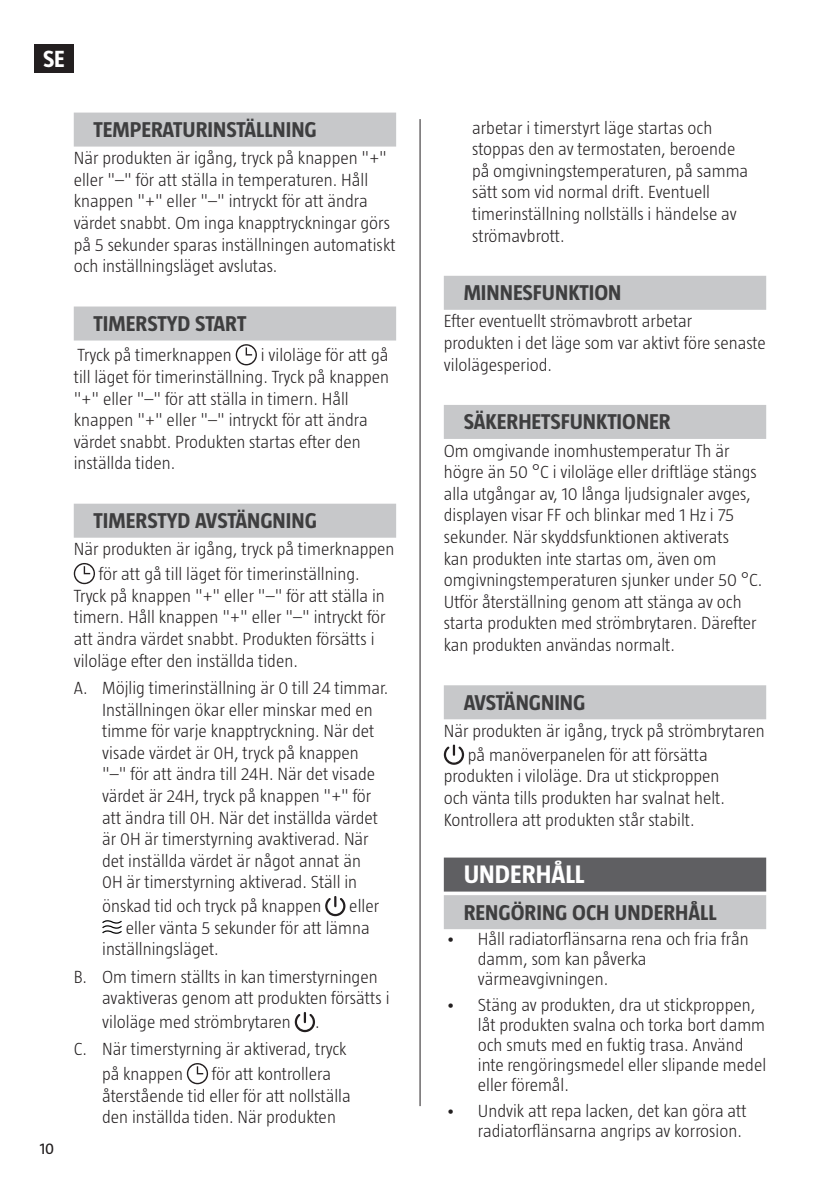
<style>
.page{position:relative;width:840px;height:1191px;background:#fff}
.page>*{position:absolute;margin:0;border:0;box-sizing:border-box;transform-origin:0 0}
.t1{font:700 26px "Taz";color:#fff}
.t2{font:700 24px "Taz";color:#fff}
.t3{font:700 22px "Taz";color:#3e3e3f}
.t4{font:300 18px/21.6px "Taz";color:#231f20}
.t5{font:16px "Taz";color:#231f20}
</style>
<div class="page">
<div style="left:35px;top:44px;width:39px;height:29px;background:#231f20"></div>
<hr style="left:419px;top:119px;width:1px;height:987px;background:#231f20">
<div style="left:74px;top:113px;width:322px;height:34px;background:#c7c8ca"></div>
<div style="left:74px;top:306px;width:322px;height:34px;background:#c7c8ca"></div>
<div style="left:74px;top:503px;width:322px;height:34px;background:#c7c8ca"></div>
<svg style="left:235px;top:344px;width:22px;height:21px"></svg>
<svg style="left:74px;top:563px;width:21px;height:21px"></svg>
<svg style="left:325px;top:896px;width:20px;height:20px"></svg>
<svg style="left:102px;top:920px;width:20px;height:13px"></svg>
<svg style="left:294px;top:1012px;width:21px;height:20px"></svg>
<svg style="left:187px;top:1063px;width:21px;height:21px"></svg>
<div style="left:443px;top:276px;width:322px;height:34px;background:#c7c8ca"></div>
<div style="left:443px;top:405px;width:322px;height:34px;background:#c7c8ca"></div>
<div style="left:443px;top:685px;width:322px;height:34px;background:#c7c8ca"></div>
<div style="left:443px;top:857px;width:322px;height:34px;background:#5f5f62"></div>
<div style="left:443px;top:895px;width:322px;height:34px;background:#c7c8ca"></div>
<svg style="left:443px;top:744px;width:21px;height:21px"></svg>
<h2 class="t2" style="left:43px;top:45px;width:23px">SE</h2>
<p class="t5" style="left:40px;top:1139px;width:16px">10</p>
<p class="t3" style="left:94px;top:117px;width:224px">TEMPERATURINSTÄLLNING</p>
<p class="t4" style="left:74px;top:147px;width:323px">När produkten är igång, tryck på knappen "+" eller "–" för att ställa in temperaturen. Håll knappen "+" eller "–" intryckt för att ändra värdet snabbt. Om inga knapptryckningar görs på 5 sekunder sparas inställningen automatiskt och inställningsläget avslutas.</p>
<p class="t3" style="left:94px;top:311px;width:154px">TIMERSTYD START</p>
<p class="t4" style="left:78px;top:344px;width:156px">Tryck på timerknappen</p>
<p class="t4" style="left:74px;top:344px;width:316px;text-indent:187px">i viloläge för att gå till läget för timerinställning. Tryck på knappen "+" eller "–" för att ställa in timern. Håll knappen "+" eller "–" intryckt för att ändra värdet snabbt. Produkten startas efter den inställda tiden.</p>
<p class="t3" style="left:94px;top:508px;width:225px">TIMERSTYD AVSTÄNGNING</p>
<p class="t4" style="left:74px;top:536px;width:322px;line-height:24.8px;text-align:center">När produkten är igång, tryck på timerknappen för att gå till läget för timerinställning.</p>
<p class="t4" style="left:74px;top:584px;width:313px">Tryck på knappen "+" eller "–" för att ställa in timern. Håll knappen "+" eller "–" intryckt för att ändra värdet snabbt. Produkten försätts i viloläge efter den inställda tiden.</p>
<p class="t4" style="left:102px;top:677px;width:288px;text-indent:-28px">A. Möjlig timerinställning är 0 till 24 timmar.<br>Inställningen ökar eller minskar med en timme för varje knapptryckning. När det visade värdet är 0H, tryck på knappen<br>"–" för att ändra till 24H. När det visade värdet är 24H, tryck på knappen "+" för att ändra till 0H. När det inställda värdet är 0H är timerstyrning avaktiverad. När det inställda värdet är något annat än<br>0H är timerstyrning aktiverad. Ställ in</p>
<p class="t4" style="left:102px;top:895px;width:220px">önskad tid och tryck på knappen</p>
<p class="t4" style="left:349px;top:895px;width:31px">eller</p>
<p class="t4" style="left:126px;top:916px;width:245px">eller vänta 5 sekunder för att lämna</p>
<p class="t4" style="left:102px;top:938px;width:118px">inställningsläget.</p>
<p class="t4" style="left:102px;top:965px;width:289px;text-indent:-28px">B. Om timern ställts in kan timerstyrningen avaktiveras genom att produkten försätts i</p>
<p class="t4" style="left:102px;top:1011px;width:190px">viloläge med strömbrytaren</p>
<p class="t4" style="left:74px;top:1008px;width:274px;line-height:27.2px;text-indent:241px">.<br>C. När timerstyrning är aktiverad, tryck</p>
<p class="t4" style="left:102px;top:1063px;width:82px">på knappen</p>
<p class="t4" style="left:102px;top:1063px;width:250px;text-indent:110px">för att kontrollera återstående tid eller för att nollställa den inställda tiden. När produkten</p>
<p class="t4" style="left:472px;top:116px;width:277px">arbetar i timerstyrt läge startas och stoppas den av termostaten, beroende på omgivningstemperaturen, på samma sätt som vid normal drift. Eventuell timerinställning nollställs i händelse av strömavbrott.</p>
<p class="t3" style="left:463px;top:280px;width:159px">MINNESFUNKTION</p>
<p class="t4" style="left:443px;top:310px;width:323px">Efter eventuellt strömavbrott arbetar produkten i det läge som var aktivt före senaste vilolägesperiod.</p>
<p class="t3" style="left:463px;top:409px;width:208px">SÄKERHETSFUNKTIONER</p>
<p class="t4" style="left:443px;top:439px;width:320px">Om omgivande inomhustemperatur Th är högre än 50 °C i viloläge eller driftläge stängs alla utgångar av, 10 långa ljudsignaler avges, displayen visar FF och blinkar med 1 Hz i 75 sekunder. När skyddsfunktionen aktiverats<br>kan produkten inte startas om, även om omgivningstemperaturen sjunker under 50 °C.<br>Utför återställning genom att stänga av och starta produkten med strömbrytaren. Därefter kan produkten användas normalt.</p>
<p class="t3" style="left:463px;top:690px;width:123px">AVSTÄNGNING</p>
<p class="t4" style="left:467px;top:718px;width:298px;line-height:23.8px;text-indent:-24px">När produkten är igång, tryck på strömbrytaren på manöverpanelen för att försätta</p>
<p class="t4" style="left:443px;top:765px;width:282px">produkten i viloläge. Dra ut stickproppen och vänta tills produkten har svalnat helt.<br>Kontrollera att produkten står stabilt.</p>
<h1 class="t1" style="left:463px;top:859px;width:122px">UNDERHÅLL</h1>
<p class="t3" style="left:463px;top:899px;width:254px">RENGÖRING OCH UNDERHÅLL</p>
<p class="t4" style="left:477px;top:929px;width:272px;line-height:20px;text-indent:-32px">• Håll radiatorflänsarna rena och fria från damm, som kan påverka värmeavgivningen.</p>
<p class="t4" style="left:477px;top:994px;width:289px;line-height:20px;text-indent:-32px">• Stäng av produkten, dra ut stickproppen, låt produkten svalna och torka bort damm och smuts med en fuktig trasa. Använd inte rengöringsmedel eller slipande medel eller föremål.</p>
<p class="t4" style="left:445px;top:1100px;width:302px;line-height:20px;text-align:right">• Undvik att repa lacken, det kan göra att radiatorflänsarna angrips av korrosion.</p>
</div>
